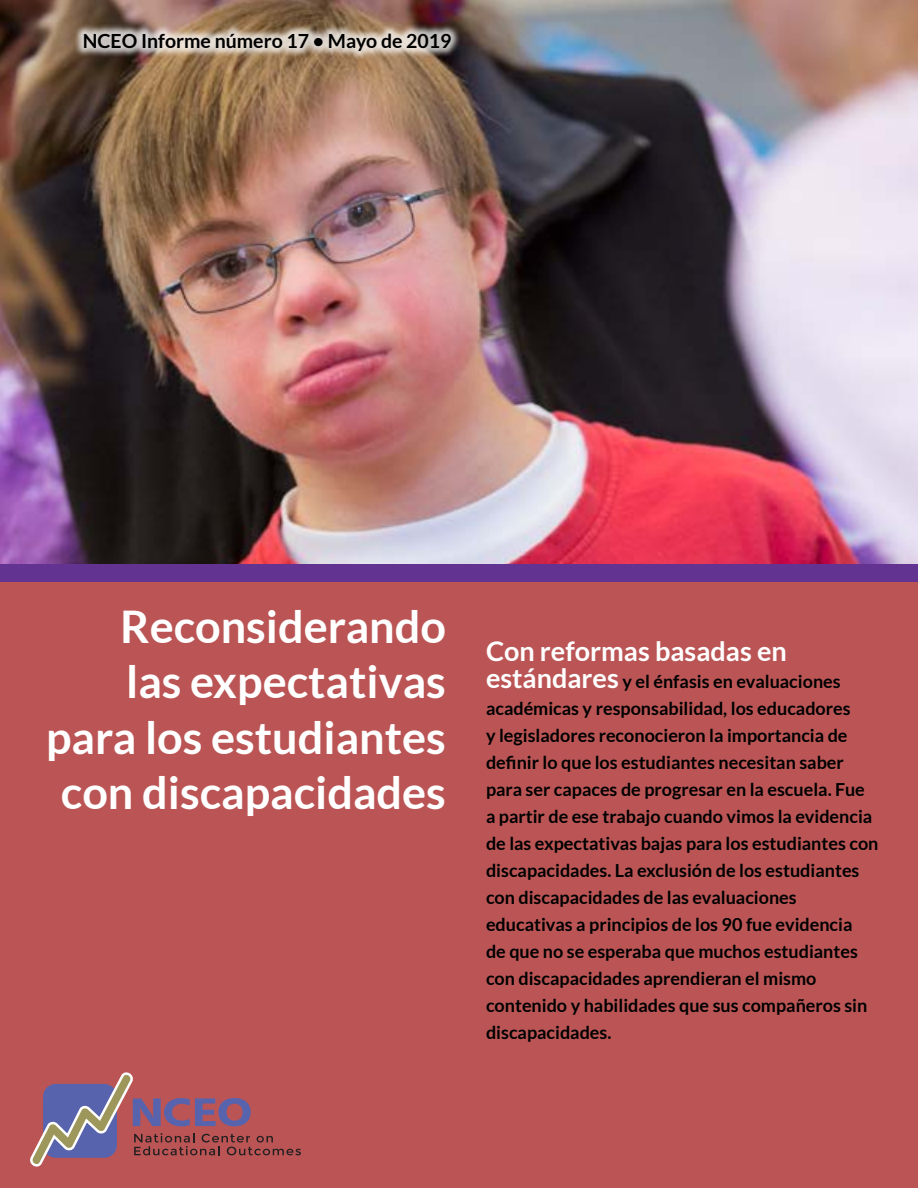
<style>
.page{position:relative;width:918px;height:1188px;background:#fff}
.page>*{position:absolute;margin:0;border:0;box-sizing:border-box;transform-origin:0 0}
.t1{font:700 45px/55.5px "Lato";color:#fff;text-align:right}
.t2{font:700 27px "Lato";color:#fff}
.t3{font:700 19.5px "Lato";color:#000}
.t4{font:700 18px/27px "Lato";color:#000}
.s1{font-size:27px;color:#fff}
</style>
<div class="page">
<img style="left:0;top:0;width:918px;height:564px">
<div style="left:0;top:577px;width:918px;height:611px;background:#b55"></div>
<div style="left:75px;top:24px;width:385px;height:36px;background:#fff;opacity:.75"></div>
<div style="left:0;top:564px;width:918px;height:18px;background:#623390"></div>
<svg style="left:30px;top:1072px;width:271px;height:95px"></svg>
<p class="t3" style="left:83px;top:30px;width:370px">NCEO Informe número 17 • Mayo de 2019</p>
<p class="t1" style="left:46px;top:598px;width:401px">Reconsiderando<br>las expectativas para los estudiantes con discapacidades</p>
<p class="t2" style="left:486px;top:635px;width:302px">Con reformas basadas en</p>
<p class="t4" style="left:486px;top:667px;width:394px"><span class="s1">estándares</span> y el énfasis en evaluaciones académicas y responsabilidad, los educadores<br>y legisladores reconocieron la importancia de definir lo que los estudiantes necesitan saber para ser capaces de progresar en la escuela. Fue a partir de ese trabajo cuando vimos la evidencia de las expectativas bajas para los estudiantes con discapacidades. La exclusión de los estudiantes con discapacidades de las evaluaciones educativas a principios de los 90 fue evidencia<br>de que no se esperaba que muchos estudiantes con discapacidades aprendieran el mismo contenido y habilidades que sus compañeros sin discapacidades.</p>
</div>
